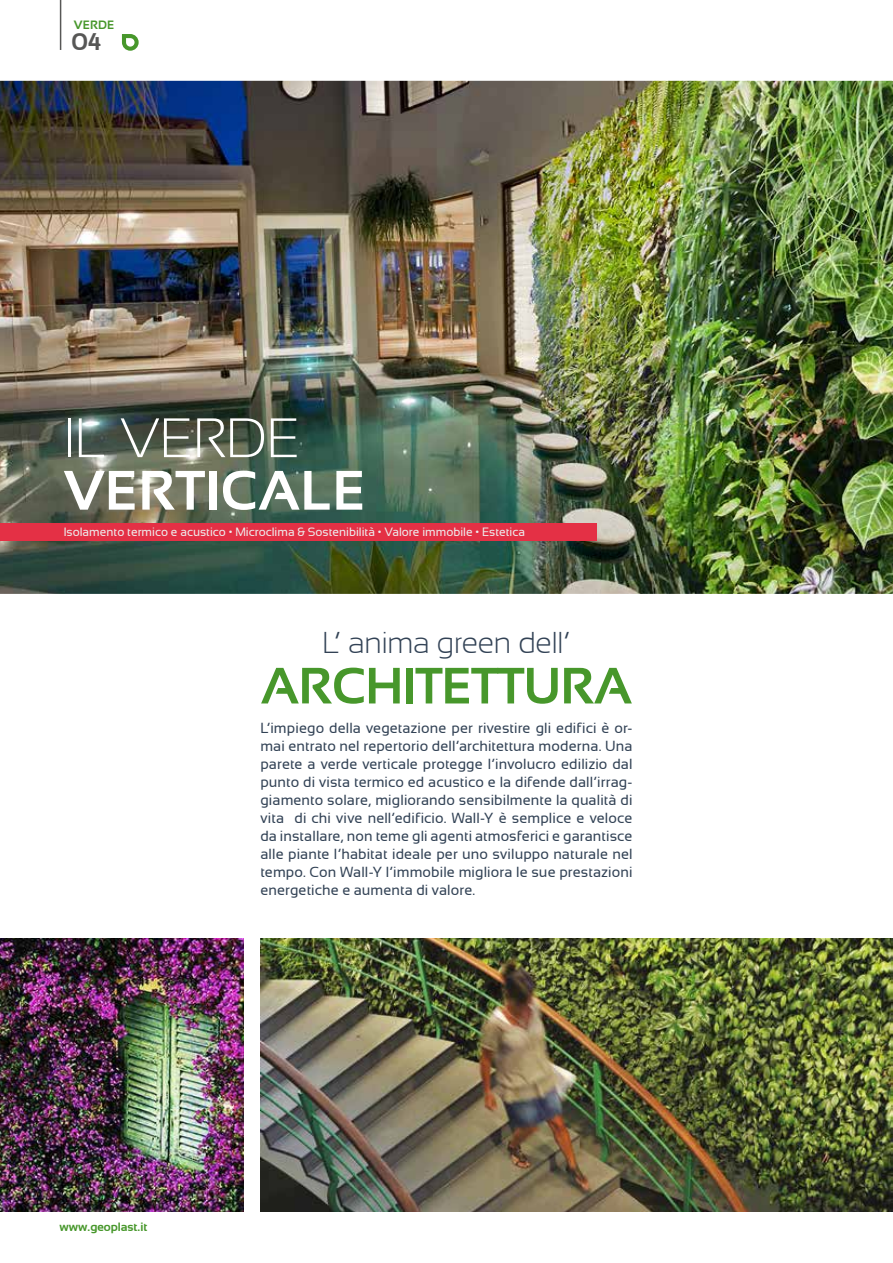
<style>
.page{position:relative;width:893px;height:1263px;background:#fff}
.page>*{position:absolute;margin:0;border:0;box-sizing:border-box;transform-origin:0 0}
.t1{font:700 55.5px "Sansation";color:#fff}
.t2{font:300 55.5px "Sansation";color:#fff}
.t3{font:700 51px "Sansation";letter-spacing:-.02em;color:#47972b}
.t4{font:300 30px "Sansation";letter-spacing:-.005em;color:#324255}
.t5{font:700 24px "Sansation";color:#575756}
.t6{font:14.55px/18px "Sansation";letter-spacing:.005em;color:#324255;text-align:justify}
.t7{font:12px "Sansation";color:#ededed}
.t8{font:700 12px "Sansation";color:#47972b}
</style>
<div class="page">
<img style="left:0;top:81px;width:893px;height:513px">
<div style="left:0;top:523px;width:596px;height:17px;background:#e43045"></div>
<img style="left:260px;top:939px;width:633px;height:273px">
<img style="left:0;top:939px;width:244px;height:273px">
<hr style="left:60px;top:0;width:1px;height:50px;background:#575756">
<svg style="left:122px;top:34px;width:17px;height:17px"></svg>
<p class="t8" style="left:74px;top:18px;width:42px">VERDE</p>
<h3 class="t5" style="left:72px;top:28px;width:31px">04</h3>
<h1 class="t2" style="left:64px;top:407px;width:238px">IL VERDE</h1>
<h1 class="t1" style="left:64px;top:459px;width:304px">VERTICALE</h1>
<p class="t7" style="left:64px;top:525px;width:463px">Isolamento termico e acustico • Microclima &amp; Sostenibilità • Valore immobile • Estetica</p>
<h3 class="t4" style="left:322px;top:626px;width:250px">L’ anima green dell’</h3>
<h2 class="t3" style="left:260px;top:657px;width:373px">ARCHITETTURA</h2>
<p class="t6" style="left:260px;top:719px;width:374px">L’impiego della vegetazione per rivestire gli edifici è or&shy;mai entrato nel repertorio dell’architettura moderna. Una parete a verde verticale protegge l’involucro edilizio dal punto di vista termico ed acustico e la difende dall’irrag&shy;giamento solare, migliorando sensibilmente la qualità di vita di chi vive nell’edificio. Wall-Y è semplice e veloce da installare, non teme gli agenti atmosferici e garantisce alle piante l’habitat ideale per uno sviluppo naturale nel tempo. Con Wall-Y l’immobile migliora le sue prestazioni energetiche e aumenta di valore.</p>
<p class="t8" style="left:60px;top:1220px;width:89px">www.geoplast.it</p>
</div>
